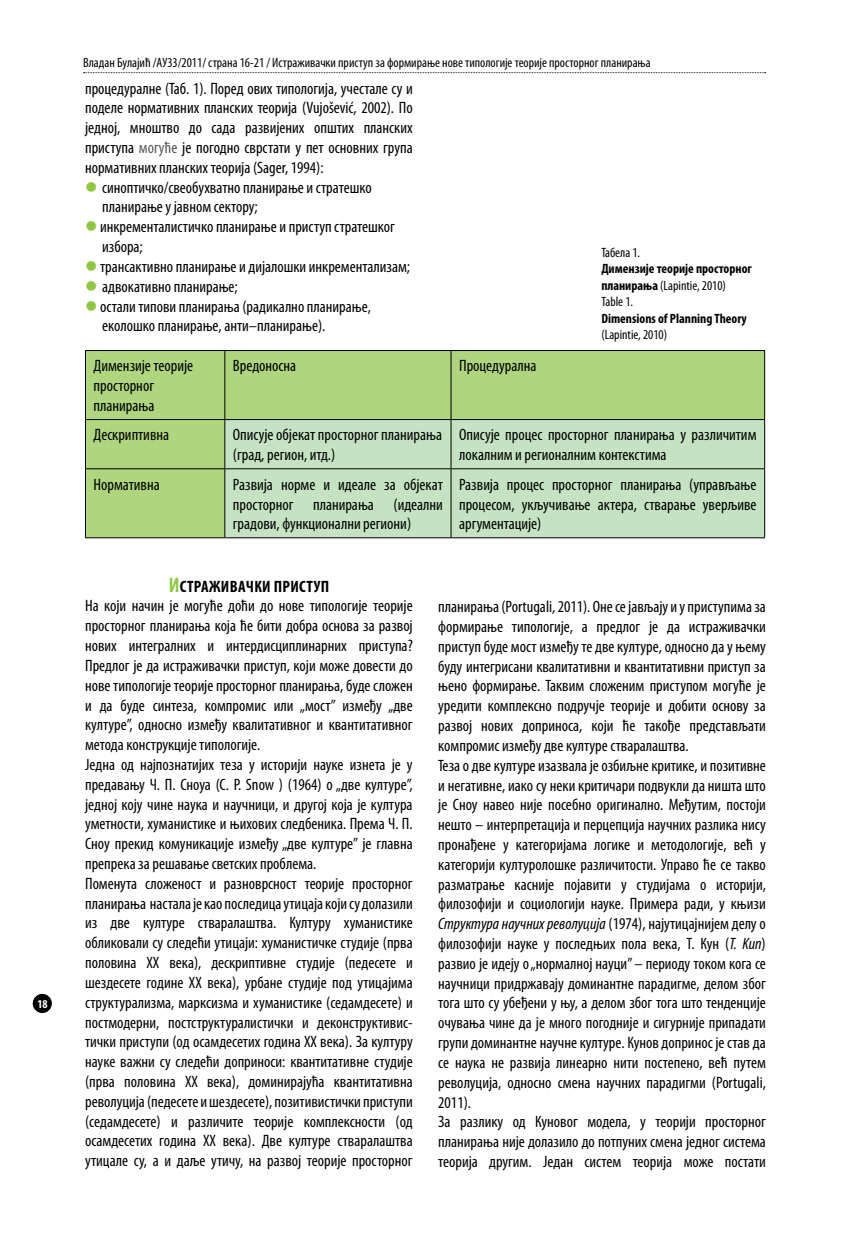
<style>
.page{position:relative;width:851px;height:1234px;background:#fff}
.page>*{position:absolute;margin:0;border:0;box-sizing:border-box;transform-origin:0 0}
.t1{font:condensed 16.5px/19.8px "Myriad Pro";color:#000}
.t2{font:700 condensed 16.5px "Myriad Pro";color:#000}
.t3{font:condensed 13.5px "Myriad Pro";color:#000}
.t4{font:700 condensed 13.5px/16.5px "Myriad Pro";color:#000}
.t5{font:700 condensed 12px "Myriad Pro";color:#fff}
.s1{color:#58595b}
.s2{color:#8fc743}
.s3{font-weight:400}
.s4{font-size:21px;color:#8fc743}
.s5{font-style:italic}
</style>
<div class="page">
<div style="left:33px;top:993px;width:19px;height:19px;background:#000;border-radius:50%"></div>
<svg style="left:83px;top:72px;width:682px;height:1px"></svg>
<div style="left:86px;top:351px;width:678px;height:186px;background:#b0d57f"></div>
<div style="left:225px;top:420px;width:539px;height:117px;background:#c5e3c2"></div>
<hr style="left:85px;top:419px;width:140px;height:1px;background:#000">
<hr style="left:85px;top:468px;width:140px;height:1px;background:#000">
<hr style="left:224px;top:351px;width:1px;height:68px;background:#000">
<hr style="left:450px;top:351px;width:1px;height:68px;background:#000">
<hr style="left:450px;top:420px;width:1px;height:48px;background:#000">
<hr style="left:224px;top:469px;width:1px;height:68px;background:#000">
<hr style="left:450px;top:469px;width:1px;height:68px;background:#000">
<hr style="left:85px;top:350px;width:140px;height:1px;background:#000">
<hr style="left:85px;top:351px;width:1px;height:68px;background:#000">
<hr style="left:225px;top:350px;width:226px;height:1px;background:#000">
<hr style="left:451px;top:350px;width:314px;height:1px;background:#000">
<hr style="left:764px;top:351px;width:1px;height:68px;background:#000">
<hr style="left:85px;top:420px;width:1px;height:48px;background:#000">
<hr style="left:85px;top:469px;width:1px;height:68px;background:#000">
<hr style="left:764px;top:469px;width:1px;height:68px;background:#000">
<hr style="left:85px;top:537px;width:140px;height:1px;background:#000">
<hr style="left:225px;top:537px;width:226px;height:1px;background:#000">
<hr style="left:451px;top:537px;width:314px;height:1px;background:#000">
<hr style="left:225px;top:419px;width:226px;height:1px;background:#000">
<hr style="left:224px;top:420px;width:1px;height:48px;background:#000">
<hr style="left:451px;top:419px;width:314px;height:1px;background:#000">
<hr style="left:764px;top:420px;width:1px;height:48px;background:#000">
<hr style="left:225px;top:468px;width:226px;height:1px;background:#000">
<hr style="left:451px;top:468px;width:314px;height:1px;background:#000">
<p class="t5" style="left:37px;top:996px;width:12px">18</p>
<p class="t3" style="left:83px;top:55px;width:569px">Владан Булајић /АУ33/2011/ страна 16-21 / Истраживачки приступ за формирање нове типологије теорије просторног планирања</p>
<p class="t1" style="left:85px;top:78px;width:329px;text-align:justify">процедуралне (Таб. 1). Поред ових типологија, учестале су и поделе нормативних планских теорија (Vujošević, 2002). По једној, мноштво до сада развијених општих планских приступа <span class="s1">могуће</span> је погодно сврстати у пет основних група нормативних планских теорија (Sager, 1994):</p>
<p class="t1" style="left:102px;top:177px;width:271px;text-indent:-17px"><span class="s2">●</span> синоптичко/свеобухватно планирање и стратешко планирање у јавном сектору;</p>
<p class="t1" style="left:102px;top:217px;width:294px;text-indent:-17px"><span class="s2">●</span> инкременталистичко планирање и приступ стратешког избора;</p>
<p class="t1" style="left:85px;top:256px;width:326px"><span class="s2">●</span> трансактивно планирање и дијалошки инкрементализам;</p>
<p class="t1" style="left:85px;top:276px;width:154px"><span class="s2">●</span> адвокативно планирање;</p>
<p class="t1" style="left:102px;top:296px;width:270px;text-indent:-17px"><span class="s2">●</span> остали типови планирања (радикално планирање, еколошко планирање, анти–планирање).</p>
<p class="t1" style="left:94px;top:356px;width:101px">Димензије теорије просторног планирања</p>
<p class="t1" style="left:233px;top:356px;width:65px">Вредоносна</p>
<p class="t1" style="left:459px;top:356px;width:79px">Процедурална</p>
<p class="t1" style="left:94px;top:425px;width:77px">Дескриптивна</p>
<p class="t1" style="left:233px;top:425px;width:210px">Описује објекат просторног планирања (град, регион, итд.)</p>
<p class="t1" style="left:459px;top:425px;width:299px">Описује процес просторног планирања у различитим локалним и регионалним контекстима</p>
<p class="t1" style="left:94px;top:474px;width:68px">Нормативна</p>
<p class="t1" style="left:233px;top:474px;width:211px;text-align:justify">Развија норме и идеале за објекат просторног планирања (идеални градови, функционални региони)</p>
<p class="t1" style="left:459px;top:474px;width:299px;text-align:justify">Развија процес просторног планирања (управљање процесом, укључивање актера, стварање уверљиве аргументације)</p>
<p class="t3" style="left:601px;top:244px;width:40px">Табела 1.</p>
<p class="t4" style="left:601px;top:260px;width:152px">Димензије теорије просторног планирања <span class="s3">(Lapintie, 2010)<br>Table 1.</span></p>
<p class="t4" style="left:601px;top:310px;width:147px">Dimensions of Planning Theory</p>
<p class="t3" style="left:601px;top:327px;width:67px">(Lapintie, 2010)</p>
<p class="t2" style="left:169px;top:575px;width:21px"><span class="s4">И</span>стражи</p>
<p class="t2" style="left:230px;top:575px;width:18px">вачки</p>
<p class="t2" style="left:274px;top:575px;width:9px">приступ</p>
<p class="t1" style="left:85px;top:595px;width:329px">На који начин је могуће доћи до нове типологије теорије просторног планирања која ће бити добра основа за развој нових интегралних и интердисциплинарних приступа?<br>Предлог је да истраживачки приступ, који може довести до нове типологије теорије просторног планирања, буде сложен и да буде синтеза, компромис или „мост” између „две културе”, односно између квалитативног и квантитативног метода конструкције типологије.<br>Једна од најпознатијих теза у историји науке изнета је у предавању Ч. П. Сноуа (C. P. Snow ) (1964) о „две културе”, једној коју чине наука и научници, и другој која је култура уметности, хуманистике и њихових следбеника. Према Ч. П.<br>Сноу прекид комуникације између „две културе” је главна препрека за решавање светских проблема.<br>Поменута сложеност и разноврсност теорије просторног планирања настала је као последица утицаја који су долазили из две културе стваралаштва. Културу хуманистике обликовали су следећи утицаји: хуманистичке студије (прва половина XX века), дескриптивне студије (педесете и шездесете године XX века), урбане студије под утицајима структурализма, марксизма и хуманистике (седамдесете) и постмодерни, постструктуралистички и деконструктивис&shy;тички приступи (од осамдесетих година XX века). За културу науке важни су следећи доприноси: квантитативне студије (прва половина XX века), доминирајућа квантитативна револуција (педесете и шездесете), позитивистички приступи (седамдесете) и различите теорије комплексности (од осамдесетих година XX века). Две културе стваралаштва утицале су, а и даље утичу, на развој теорије просторног</p>
<p class="t1" style="left:438px;top:596px;width:329px">планирања (Portugali, 2011). Оне се јављају и у приступима за формирање типологије, а предлог је да истраживачки приступ буде мост између те две културе, односно да у њему буду интегрисани квалитативни и квантитативни приступ за њено формирање. Таквим сложеним приступом могуће је уредити комплексно подручје теорије и добити основу за развој нових доприноса, који ће такође представљати компромис између две културе стваралаштва.<br>Теза о две културе изазвала је озбиљне критике, и позитивне и негативне, иако су неки критичари подвукли да ништа што је Сноу навео није посебно оригинално. Међутим, постоји нешто – интерпретација и перцепција научних разлика нису пронађене у категоријама логике и методологије, већ у категорији културолошке различитости. Управо ће се такво разматрање касније појавити у студијама о историји, филозофији и социологији науке. Примера ради, у књизи <span class="s5">Структура научних револуција</span> (1974), најутицајнијем делу о филозофији науке у последњих пола века, Т. Кун (<span class="s5">T. Kun</span>) развио је идеју о „нормалној науци” – периоду током кога се научници придржавају доминантне парадигме, делом због тога што су убеђени у њу, а делом због тога што тенденције очувања чине да је много погодније и сигурније припадати групи доминантне научне културе. Кунов допринос је став да се наука не развија линеарно нити постепено, већ путем револуција, односно смена научних парадигми (Portugali, 2011).<br>За разлику од Куновог модела, у теорији просторног планирања није долазило до потпуних смена једног система теорија другим. Један систем теорија може постати</p>
</div>
